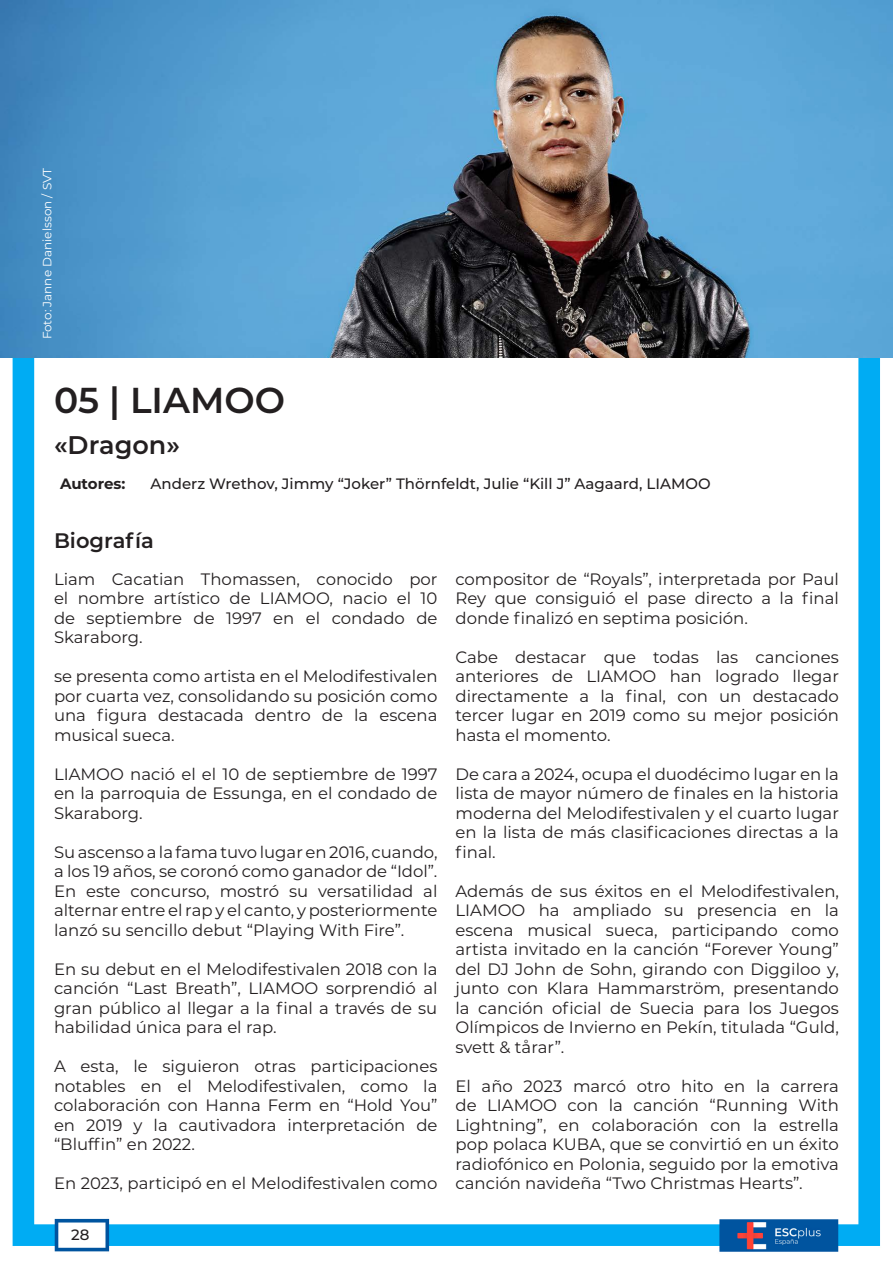
<style>
.page{position:relative;width:893px;height:1263px;background:#fff}
.page>*{position:absolute;margin:0;border:0;box-sizing:border-box;transform-origin:0 0}
.t1{font:600 36px "Montserrat";color:#231f20}
.t2{font:600 25.5px "Montserrat";color:#231f20}
.t3{font:600 21px "Montserrat";color:#231f20}
.t4{font:16.5px/19.5px "Montserrat";color:#231f20;text-align:justify}
.t5{font:500 15px "Montserrat";color:#231f20}
.t6{font:700 15px "Montserrat";letter-spacing:-.005em;color:#231f20}
.t7{font:12px "Montserrat";color:#fff}
</style>
<div class="page">
<img style="left:0;top:357px;width:893px;height:895px">
<img style="left:0;top:0;width:893px;height:357px">
<p class="t7" style="left:39px;top:339px;width:173px;rotate:-90deg">Foto: Janne Danielsson / SVT</p>
<h1 class="t1" style="left:54px;top:375px;width:233px">05 | LIAMOO</h1>
<h2 class="t2" style="left:54px;top:427px;width:128px">«Dragon»</h2>
<p class="t6" style="left:60px;top:473px;width:67px">Autores:</p>
<p class="t5" style="left:151px;top:473px;width:562px">Anderz Wrethov, Jimmy “Joker” Thörnfeldt, Julie “Kill J” Aagaard, LIAMOO</p>
<p class="t3" style="left:54px;top:525px;width:101px">Biografía</p>
<p class="t4" style="left:54px;top:569px;width:385px">Liam Cacatian Thomassen, conocido por el nombre artístico de LIAMOO, nacio el 10 de septiembre de 1997 en el condado de Skaraborg.</p>
<p class="t4" style="left:54px;top:666px;width:385px">se presenta como artista en el Melodifestivalen por cuarta vez, consolidando su posición como una figura destacada dentro de la escena musical sueca.</p>
<p class="t4" style="left:54px;top:764px;width:385px">LIAMOO nació el el 10 de septiembre de 1997 en la parroquia de Essunga, en el condado de Skaraborg.</p>
<p class="t4" style="left:54px;top:842px;width:385px">Su ascenso a la fama tuvo lugar en 2016, cuando, a los 19 años, se coronó como ganador de “Idol”.<br>En este concurso, mostró su versatilidad al alternar entre el rap y el canto, y posteriormente lanzó su sencillo debut “Playing With Fire”.</p>
<p class="t4" style="left:54px;top:959px;width:385px">En su debut en el Melodifestivalen 2018 con la canción “Last Breath”, LIAMOO sorprendió al gran público al llegar a la final a través de su habilidad única para el rap.</p>
<p class="t4" style="left:54px;top:1056px;width:385px">A esta, le siguieron otras participaciones notables en el Melodifestivalen, como la colaboración con Hanna Ferm en “Hold You” en 2019 y la cautivadora interpretación de “Bluffin” en 2022.</p>
<p class="t4" style="left:54px;top:1173px;width:385px">En 2023, participó en el Melodifestivalen como</p>
<p class="t5" style="left:71px;top:1224px;width:20px">28</p>
<p class="t4" style="left:455px;top:569px;width:385px">compositor de “Royals”, interpretada por Paul Rey que consiguió el pase directo a la final donde finalizó en septima posición.</p>
<p class="t4" style="left:455px;top:647px;width:385px">Cabe destacar que todas las canciones anteriores de LIAMOO han logrado llegar directamente a la final, con un destacado tercer lugar en 2019 como su mejor posición hasta el momento.</p>
<p class="t4" style="left:455px;top:764px;width:385px">De cara a 2024, ocupa el duodécimo lugar en la lista de mayor número de finales en la historia moderna del Melodifestivalen y el cuarto lugar en la lista de más clasificaciones directas a la final.</p>
<p class="t4" style="left:455px;top:881px;width:385px">Además de sus éxitos en el Melodifestivalen, LIAMOO ha ampliado su presencia en la escena musical sueca, participando como artista invitado en la canción “Forever Young” del DJ John de Sohn, girando con Diggiloo y, junto con Klara Hammarström, presentando la canción oficial de Suecia para los Juegos Olímpicos de Invierno en Pekín, titulada “Guld, svett &amp; tårar”.</p>
<p class="t4" style="left:455px;top:1076px;width:385px">El año 2023 marcó otro hito en la carrera de LIAMOO con la canción “Running With Lightning”, en colaboración con la estrella pop polaca KUBA, que se convirtió en un éxito radiofónico en Polonia, seguido por la emotiva canción navideña “Two Christmas Hearts”.</p>
</div>
